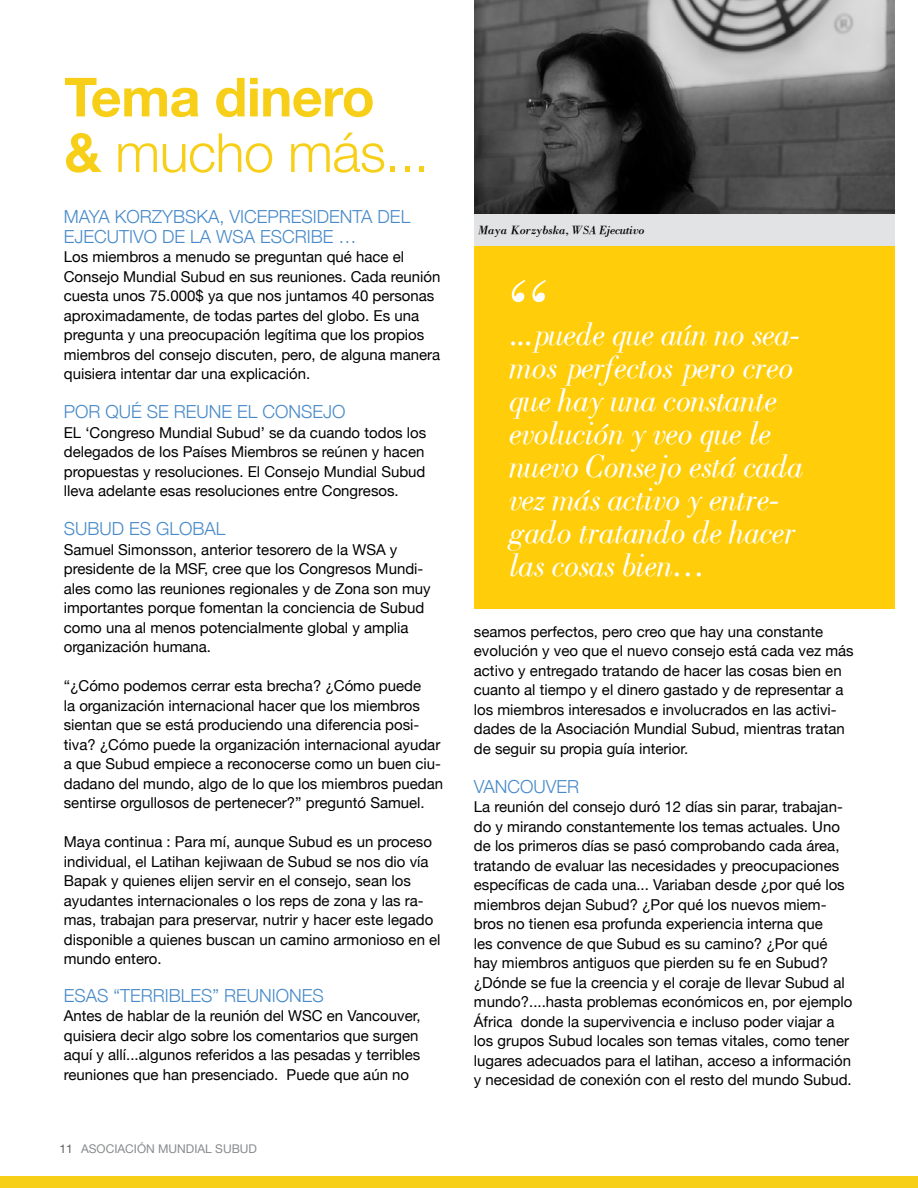
<style>
.page{position:relative;width:918px;height:1188px;background:#fff}
.page>*{position:absolute;margin:0;border:0;box-sizing:border-box;transform-origin:0 0}
.t1{font:90px "Bodoni Poster SSK Italic";color:#fff}
.t2{font:700 54px/55.5px "Helvetica Neue";letter-spacing:-.01em;color:#f7cf18}
.t3{font:33px/33px "Bodoni Poster SSK Italic";color:#fff}
.t4{font:300 18px "Helvetica Neue";color:#488ac9}
.t5{font:15px/19.5px "Helvetica Neue";color:#000}
.t6{font:12px "Bodoni SSK Italic";color:#000}
.t7{font:12px "Helvetica Neue";color:#888a8d}
.s1{font-weight:300}
.s2{color:#58595b}
</style>
<div class="page">
<div style="left:0;top:1177px;width:918px;height:11px;background:#f7cf18"></div>
<div style="left:474px;top:0;width:421px;height:608px;background:#ffcd09"></div>
<img style="left:474px;top:0;width:421px;height:215px">
<div style="left:474px;top:215px;width:421px;height:31px;background:#e2e3e4"></div>
<h2 class="t2" style="left:64px;top:68px;width:367px">Tema dinero<br>&amp; <span class="s1">MUCHO MÁS...</span></h2>
<p class="t4" style="left:64px;top:206px;width:216px">MAYA KORZYBSKA, VICEPRESIDENTA</p>
<p class="t4" style="left:378px;top:206px;width:12px">DEL</p>
<p class="t4" style="left:64px;top:226px;width:218px">EJECUTIVO DE LA WSA ESCRI</p>
<p class="t4" style="left:311px;top:226px;width:47px">BE …</p>
<p class="t5" style="left:64px;top:247px;width:378px">Los miembros a menudo se preguntan qué hace el Consejo Mundial Subud en sus reuniones. Cada reunión cuesta unos 75.000$ ya que nos juntamos 40 personas aproximadamente, de todas partes del globo. Es una pregunta y una preocupación legítima que los propios miembros del consejo discuten, pero, de alguna manera quisiera intentar dar una explicación.</p>
<p class="t4" style="left:64px;top:401px;width:283px">POR QUÉ SE REUNE EL CONSEJO</p>
<p class="t5" style="left:64px;top:423px;width:364px">EL ‘Congreso Mundial Subud’ se da cuando todos los delegados de los Países Miembros se reúnen y hacen propuestas y resoluciones. El Consejo Mundial Subud lleva adelante esas resoluciones entre Congresos.</p>
<p class="t4" style="left:64px;top:518px;width:157px">SUBUD ES GLOBAL</p>
<p class="t5" style="left:64px;top:540px;width:369px">Samuel Simonsson, anterior tesorero de la WSA y presidente de la MSF, cree que los Congresos Mundi&shy;ales como las reuniones regionales y de Zona son muy importantes porque fomentan la conciencia de Subud como una al menos potencialmente global y amplia organización humana.</p>
<p class="t5" style="left:64px;top:676px;width:381px">“¿Cómo podemos cerrar esta brecha? ¿Cómo puede<br>la organización internacional hacer que los miembros sientan que se está produciendo una diferencia posi&shy;tiva? ¿Cómo puede la organización internacional ayudar a que Subud empiece a reconocerse como un buen ciu&shy;dadano del mundo, algo de lo que los miembros puedan sentirse orgullosos de pertenecer?” preguntó Samuel.</p>
<p class="t5" style="left:64px;top:832px;width:378px">Maya continua : Para mí, aunque Subud es un proceso individual, el Latihan kejiwaan de Subud se nos dio vía Bapak y quienes elijen servir en el consejo, sean los ayudantes internacionales o los reps de zona y las ra&shy;mas, trabajan para preservar, nutrir y hacer este legado disponible a quienes buscan un camino armonioso en el mundo entero.</p>
<p class="t4" style="left:64px;top:985px;width:262px">ESAS “TERRIBLES” REUNIONES</p>
<p class="t5" style="left:64px;top:1006px;width:358px">Antes de hablar de la reunión del WSC en Vancouver, quisiera decir algo sobre los comentarios que surgen aquí y allí...algunos referidos a las pesadas y terribles reuniones que han presenciado. Puede que aún no</p>
<p class="t7" style="left:60px;top:1142px;width:199px"><span class="s2">11</span> ASOCIACIÓN MUNDIAL SUBUD</p>
<p class="t6" style="left:478px;top:222px;width:168px">Maya Korzybska, WSA Ejecutivo</p>
<h1 class="t1" style="left:512px;top:260px;width:35px">“</h1>
<h3 class="t3" style="left:509px;top:318px;width:295px">...puede que aún no sea&shy;mos perfectos pero creo que hay una constante evolución y veo que le nuevo Consejo está cada vez más activo y entre&shy;gado tratando de hacer las cosas bien…</h3>
<p class="t5" style="left:474px;top:622px;width:381px">seamos perfectos, pero creo que hay una constante evolución y veo que el nuevo consejo está cada vez más activo y entregado tratando de hacer las cosas bien en cuanto al tiempo y el dinero gastado y de representar a los miembros interesados e involucrados en las activi&shy;dades de la Asociación Mundial Subud, mientras tratan de seguir su propia guía interior.</p>
<p class="t4" style="left:474px;top:776px;width:107px">VANCOUVER</p>
<p class="t5" style="left:474px;top:797px;width:380px">La reunión del consejo duró 12 días sin parar, trabajan&shy;do y mirando constantemente los temas actuales. Uno de los primeros días se pasó comprobando cada área, tratando de evaluar las necesidades y preocupaciones específicas de cada una... Variaban desde ¿por qué los miembros dejan Subud? ¿Por qué los nuevos miem&shy;bros no tienen esa profunda experiencia interna que<br>les convence de que Subud es su camino? ¿Por qué hay miembros antiguos que pierden su fe en Subud? ¿Dónde se fue la creencia y el coraje de llevar Subud al mundo?....hasta problemas económicos en, por ejemplo África donde la supervivencia e incluso poder viajar a los grupos Subud locales son temas vitales, como tener lugares adecuados para el latihan, acceso a información y necesidad de conexión con el resto del mundo Subud.</p>
</div>
